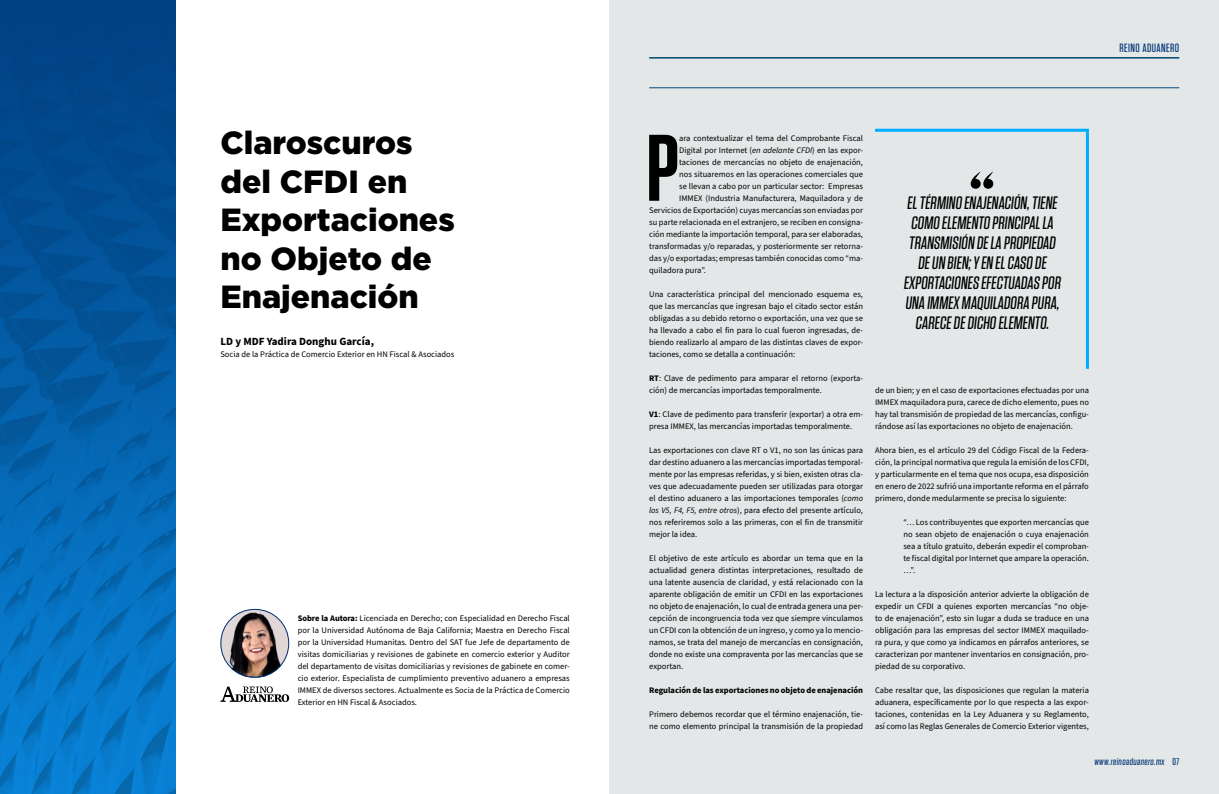
<style>
.page{position:relative;width:1219px;height:794px;background:#fff}
.page>*{position:absolute;margin:0;border:0;box-sizing:border-box;transform-origin:0 0}
.t1{font:600 94.2px "Tungsten";color:#000}
.t2{font:900 32px/38.4px "Gotham";color:#000}
.t3{font:500 18px/20px "Tungsten";color:#000;text-align:center}
.t4{font:500 12px "Tungsten";letter-spacing:.04em;color:#003476}
.t5{font:700 11px "Source Sans Pro";color:#000}
.t6{font:500 10px "Tungsten";color:#003476}
.t7{font:8.5px/12px "Source Sans Pro";color:#000;text-align:justify}
.t8{font:700 8.5px "Source Sans Pro";color:#000}
.s1{font-weight:700}
.s2{font-style:italic}
</style>
<div class="page">
<svg style="left:220px;top:686px;width:69px;height:16px"></svg>
<img style="left:221px;top:609px;width:68px;height:68px">
<div style="left:220px;top:609px;width:69px;height:68px;border:1px solid #003476;border-radius:34px"></div>
<img style="left:0;top:0;width:175px;height:794px">
<div style="left:609px;top:0;width:610px;height:794px;background:#e3e7e8"></div>
<hr style="left:649px;top:57px;width:530px;height:2px;background:#004e80">
<hr style="left:649px;top:88px;width:530px;height:1px;background:#004e80">
<svg style="left:875px;top:128px;width:214px;height:241px"></svg>
<h2 class="t2" style="left:220px;top:123px;width:236px">Claroscuros del CFDI en<br>Exportaciones no Objeto de<br>Enajenación</h2>
<p class="t5" style="left:220px;top:334px;width:155px">LD y MDF Yadira Donghu García,</p>
<p class="t7" style="left:220px;top:348px;width:236px">Socia de la Práctica de Comercio Exterior en HN Fiscal &amp; Asociados</p>
<p class="t7" style="left:298px;top:612px;width:274px"><span class="s1">Sobre la Autora:</span> Licenciada en Derecho; con Especialidad en Derecho Fiscal por la Universidad Autónoma de Baja California; Maestra en Derecho Fiscal por la Universidad Humanitas. Dentro del SAT fue Jefe de departamento de visitas domiciliarias y revisiones de gabinete en comercio exterior y Auditor del departamento de visitas domiciliarias y revisiones de gabinete en comer&shy;cio exterior. Especialista de cumplimiento preventivo aduanero a empresas IMMEX de diversos sectores. Actualmente es Socia de la Práctica de Comercio Exterior en HN Fiscal &amp; Asociados.</p>
<h3 class="t4" style="left:1119px;top:42px;width:61px">REINO ADUANERO</h3>
<h1 class="t1" style="left:646px;top:118px;width:35px">P</h1>
<p class="t7" style="left:679px;top:132px;width:185px">ara contextualizar el tema del Comprobante Fiscal</p>
<p class="t7" style="left:679px;top:144px;width:185px">Digital por Internet (<span class="s2">en adelante CFDI</span>) en las expor-</p>
<p class="t7" style="left:679px;top:156px;width:185px">taciones de mercancías no objeto de enajenación,</p>
<p class="t7" style="left:679px;top:168px;width:185px">nos situaremos en las operaciones comerciales que</p>
<p class="t7" style="left:679px;top:180px;width:185px">se llevan a cabo por un particular sector: Empresas</p>
<p class="t7" style="left:679px;top:192px;width:185px">IMMEX (Industria Manufacturera, Maquiladora y de</p>
<p class="t7" style="left:649px;top:204px;width:215px">Servicios de Exportación) cuyas mercancías son enviadas por</p>
<p class="t7" style="left:649px;top:216px;width:215px">su parte relacionada en el extranjero, se reciben en consigna-</p>
<p class="t7" style="left:649px;top:228px;width:215px">ción mediante la importación temporal, para ser elaboradas,</p>
<p class="t7" style="left:649px;top:240px;width:215px">transformadas y/o reparadas, y posteriormente ser retorna-</p>
<p class="t7" style="left:649px;top:252px;width:215px">das y/o exportadas; empresas también conocidas como “ma-</p>
<p class="t7" style="left:649px;top:264px;width:58px">quiladora pura”.</p>
<p class="t7" style="left:649px;top:288px;width:215px">Una característica principal del mencionado esquema es, que las mercancías que ingresan bajo el citado sector están obligadas a su debido retorno o exportación, una vez que se ha llevado a cabo el fin para lo cual fueron ingresadas, de&shy;biendo realizarlo al amparo de las distintas claves de expor&shy;taciones, como se detalla a continuación:</p>
<p class="t7" style="left:649px;top:372px;width:215px"><span class="s1">RT</span>: Clave de pedimento para amparar el retorno (exporta&shy;ción) de mercancías importadas temporalmente.</p>
<p class="t7" style="left:649px;top:408px;width:215px"><span class="s1">V1</span>: Clave de pedimento para transferir (exportar) a otra em&shy;presa IMMEX, las mercancías importadas temporalmente.</p>
<p class="t7" style="left:649px;top:444px;width:215px">Las exportaciones con clave RT o V1, no son las únicas para dar destino aduanero a las mercancías importadas temporal&shy;mente por las empresas referidas, y si bien, existen otras cla&shy;ves que adecuadamente pueden ser utilizadas para otorgar el destino aduanero a las importaciones temporales (<span class="s2">como los V5, F4, F5, entre otros</span>), para efecto del presente artículo, nos referiremos solo a las primeras, con el fin de transmitir mejor la idea.</p>
<p class="t7" style="left:649px;top:552px;width:215px">El objetivo de este artículo es abordar un tema que en la actualidad genera distintas interpretaciones, resultado de una latente ausencia de claridad, y está relacionado con la aparente obligación de emitir un CFDI en las exportaciones no objeto de enajenación, lo cual de entrada genera una per&shy;cepción de incongruencia toda vez que siempre vinculamos un CFDI con la obtención de un ingreso, y como ya lo mencio&shy;namos, se trata del manejo de mercancías en consignación, donde no existe una compraventa por las mercancías que se exportan.</p>
<p class="t8" style="left:649px;top:684px;width:215px">Regulación de las exportaciones no objeto de enajenación</p>
<p class="t7" style="left:649px;top:708px;width:215px">Primero debemos recordar que el término enajenación, tie&shy;ne como elemento principal la transmisión de la propiedad</p>
<h3 class="t3" style="left:903px;top:193px;width:161px">EL TÉRMINO ENAJENACIÓN,TIENE<br>COMO ELEMENTO PRINCIPAL LA<br>TRANSMISIÓN DE LA PROPIEDAD<br>DE UN BIEN;Y EN EL CASO DE<br>EXPORTACIONES EFECTUADAS POR<br>UNA IMMEX MAQUILADORA PURA,<br>CARECE DE DICHO ELEMENTO.</h3>
<p class="t7" style="left:875px;top:384px;width:215px">de un bien; y en el caso de exportaciones efectuadas por una IMMEX maquiladora pura, carece de dicho elemento, pues no hay tal transmisión de propiedad de las mercancías, configu&shy;rándose así las exportaciones no objeto de enajenación.</p>
<p class="t7" style="left:875px;top:444px;width:215px">Ahora bien, es el artículo 29 del Código Fiscal de la Federa&shy;ción, la principal normativa que regula la emisión de los CFDI, y particularmente en el tema que nos ocupa, esa disposición en enero de 2022 sufrió una importante reforma en el párrafo primero, donde medularmente se precisa lo siguiente:</p>
<p class="t7" style="left:903px;top:516px;width:187px">“… Los contribuyentes que exporten mercancías que no sean objeto de enajenación o cuya enajenación sea a título gratuito, deberán expedir el comproban&shy;te fiscal digital por Internet que ampare la operación. …”.</p>
<p class="t7" style="left:875px;top:588px;width:215px">La lectura a la disposición anterior advierte la obligación de expedir un CFDI a quienes exporten mercancías “no obje&shy;to de enajenación”, esto sin lugar a duda se traduce en una obligación para las empresas del sector IMMEX maquilado&shy;ra pura, y que como ya indicamos en párrafos anteriores, se caracterizan por mantener inventarios en consignación, pro&shy;piedad de su corporativo.</p>
<p class="t7" style="left:875px;top:684px;width:215px">Cabe resaltar que, las disposiciones que regulan la materia aduanera, específicamente por lo que respecta a las expor&shy;taciones, contenidas en la Ley Aduanera y su Reglamento, así como las Reglas Generales de Comercio Exterior vigentes,</p>
<p class="t6" style="left:1094px;top:756px;width:87px">www.reinoaduanero.mx 07</p>
</div>
